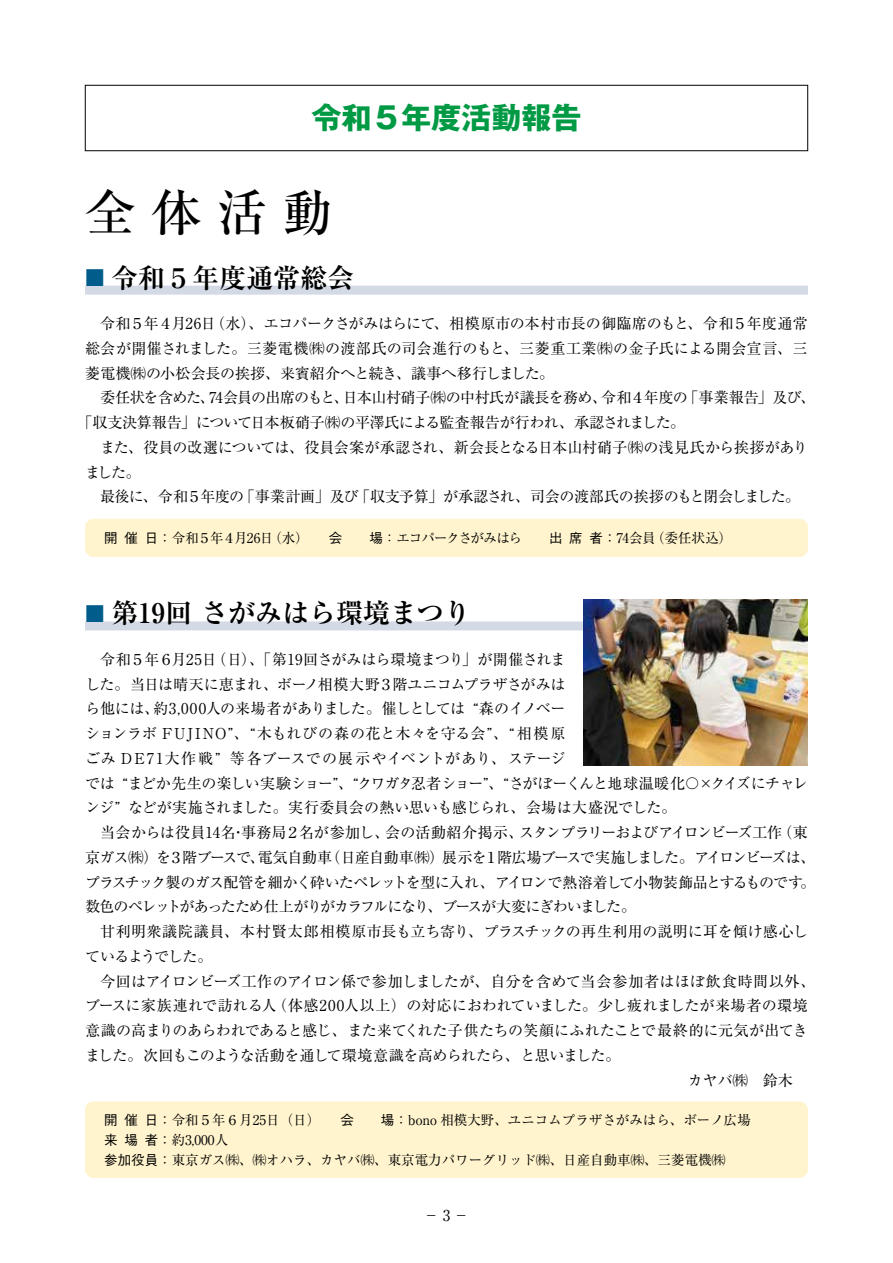
<style>
.page{position:relative;width:893px;height:1263px;background:#fff}
.page>*{position:absolute;margin:0;border:0;box-sizing:border-box;transform-origin:0 0}
.t1{font:500 49.5px "Ryumin Pr 5";color:#000}
.t2{font:700 30px "Gothic MB101 Pr 5";color:#094}
.t3{font:700 27px "Ryumin Pr 5";color:#000}
.t4{font:15px/24.8px "Ryumin Pr 5";letter-spacing:-.025em;color:#000}
.t5{font:15px/24.8px "Ryumin Pr 5";letter-spacing:-.065em;color:#000}
.t6{font:15px/24.8px "Ryumin Pr 5";letter-spacing:.005em;color:#000}
.t7{font:15px "Ryumin Pr 5";letter-spacing:.015em;color:#000}
.t8{font:13.5px/20.1px "Ryumin Pr 5";color:#000}
.t9{font:13.5px "Ryumin Pr 5";letter-spacing:-.06em;color:#000}
.s1{font-weight:400;font-size:19.5px;color:#005d8b}
.s2{font-family:"Gothic BBB Pr 5";font-weight:500}
</style>
<div class="page">
<div style="left:85px;top:85px;width:723px;height:66px;border:1px solid #000"></div>
<div style="left:85px;top:286px;width:723px;height:9px;background:#d3dae6"></div>
<div style="left:85px;top:621px;width:723px;height:9px;background:#d3dae6"></div>
<div style="left:85px;top:519px;width:723px;height:38px;background:#fff4cd;border-radius:9px"></div>
<div style="left:85px;top:1101px;width:723px;height:77px;background:#fff4cd;border-radius:9px"></div>
<img style="left:583px;top:600px;width:225px;height:165px">
<h2 class="t2" style="left:311px;top:93px;width:272px">令和５年度活動報告</h2>
<h1 class="t1" style="left:85px;top:174px;width:249px">全体活動</h1>
<h3 class="t3" style="left:85px;top:256px;width:270px"><span class="s1">■</span> 令和５年度通常総会</h3>
<p class="t4" style="left:85px;top:310px;width:724px;text-align:justify;text-indent:15px">令和５年４月26日（水）、エコパークさがみはらにて、相模原市の本村市長の御臨席のもと、令和５年度通常総会が開催されました。三菱電機㈱の渡部氏の司会進行のもと、三菱重工業㈱の金子氏による開会宣言、三菱電機㈱の小松会長の挨拶、来賓紹介へと続き、議事へ移行しました。</p>
<p class="t4" style="left:78px;top:384px;width:739px;text-indent:22px">委任状を含めた、74会員の出席のもと、日本山村硝子㈱の中村氏が議長を務め、令和４年度の「事業報告」及び、「収支決算報告」について日本板硝子㈱の平澤氏による監査報告が行われ、承認されました。</p>
<p class="t4" style="left:85px;top:434px;width:724px;text-indent:15px">また、役員の改選については、役員会案が承認され、新会長となる日本山村硝子㈱の浅見氏から挨拶がありました。</p>
<p class="t4" style="left:100px;top:483px;width:702px">最後に、令和５年度の「事業計画」及び「収支予算」が承認され、司会の渡部氏の挨拶のもと閉会しました。</p>
<p class="t9" style="left:104px;top:527px;width:629px"><span class="s2">開催日：</span>令和５年４月26日（水）　　<span class="s2">会　　場</span>：エコパークさがみはら　　<span class="s2">出席者：</span>74会員（委任状込）</p>
<h3 class="t3" style="left:85px;top:592px;width:387px"><span class="s1">■</span> 第19回 さがみはら環境まつり</h3>
<p class="t4" style="left:85px;top:646px;width:724px;text-indent:15px">令和５年６月25日（日）、「第19回さがみはら環境まつり」が開催されま<br>した。当日は晴天に恵まれ、ボーノ相模大野３階ユニコムプラザさがみは<br>ら他には、約3,000人の来場者がありました。催しとしては “森のイノベー<br>ションラボ FUJINO”、“木もれびの森の花と木々を守る会”、“相模原<br>ごみ DE71大作戦” 等各ブースでの展示やイベントがあり、ステージ<br>では “まどか先生の楽しい実験ショー”、“クワガタ忍者ショー”、“さがぼーくんと地球温暖化〇×クイズにチャレンジ” などが実施されました。実行委員会の熱い思いも感じられ、会場は大盛況でした。</p>
<p class="t5" style="left:85px;top:819px;width:732px;text-indent:15px">当会からは役員14名・事務局２名が参加し、会の活動紹介掲示、スタンプラリーおよびアイロンビーズ工作（東京ガス㈱）を３階ブースで、電気自動車（日産自動車㈱）展示を１階広場ブースで実施しました。アイロンビーズは、プラスチック製のガス配管を細かく砕いたペレットを型に入れ、アイロンで熱溶着して小物装飾品とするものです。数色のペレットがあったため仕上がりがカラフルになり、ブースが大変にぎわいました。</p>
<p class="t6" style="left:85px;top:918px;width:724px;text-indent:15px">甘利明衆議院議員、本村賢太郎相模原市長も立ち寄り、プラスチックの再生利用の説明に耳を傾け感心しているようでした。</p>
<p class="t6" style="left:100px;top:968px;width:717px">今回はアイロンビーズ工作のアイロン係で参加しましたが、自分を含めて当会参加者はほぼ飲食時間以外、</p>
<p class="t7" style="left:85px;top:994px;width:724px">ブースに家族連れで訪れる人（体感200人以上）の対応におわれていました。少し疲れましたが来場者の環境</p>
<p class="t4" style="left:85px;top:1017px;width:724px">意識の高まりのあらわれであると感じ、また来てくれた子供たちの笑顔にふれたことで最終的に元気が出てき</p>
<p class="t4" style="left:85px;top:1042px;width:537px">ました。次回もこのような活動を通して環境意識を高められたら、と思いました。</p>
<p class="t4" style="left:688px;top:1067px;width:106px">カヤバ㈱　鈴木</p>
<p class="t8" style="left:104px;top:1109px;width:648px"><span class="s2">開催日：</span>令和５年６月25日（日）　　<span class="s2">会　　場：</span>bono 相模大野、ユニコムプラザさがみはら、ボーノ広場<span class="s2">来場者：</span>約3,000人<br><span class="s2">参加役員：</span>東京ガス㈱、㈱オハラ、カヤバ㈱、東京電力パワーグリッド㈱、日産自動車㈱、三菱電機㈱</p>
<p class="t4" style="left:424px;top:1202px;width:46px">−3−</p>
</div>
